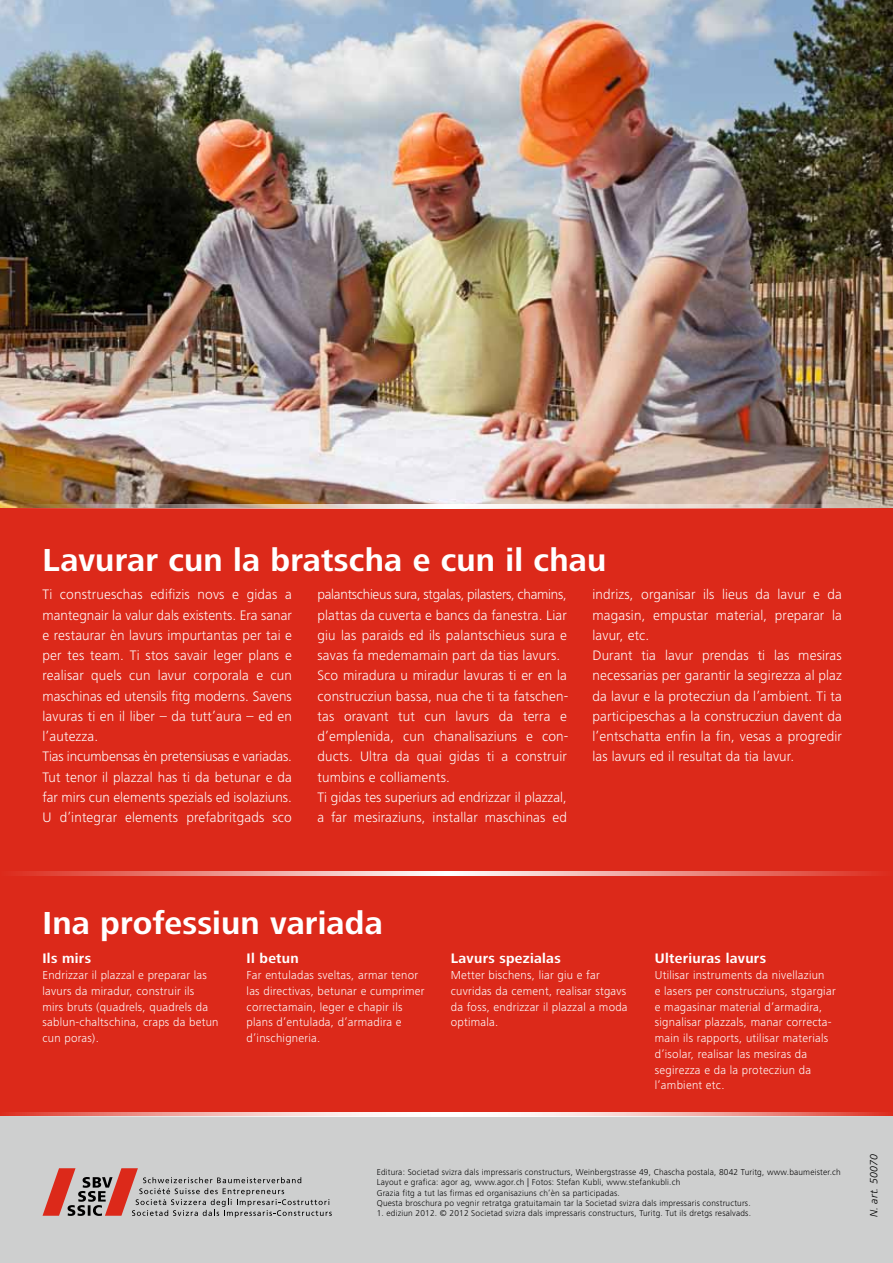
<style>
.page{position:relative;width:893px;height:1263px;background:#cecfcf}
.page>*{position:absolute;margin:0;border:0;box-sizing:border-box;transform-origin:0 0}
.t1{font:700 33px "Frutiger Next LT";letter-spacing:.005em;color:#fff}
.t2{font:300 14.25px/20.2px "Frutiger Next LT";letter-spacing:.01em;color:#fff}
.t3{font:700 14.25px "Frutiger Next LT";letter-spacing:.02em;color:#fff}
.t4{font:300 12px/15.8px "Frutiger Next LT";letter-spacing:.02em;color:#fff}
.t5{font:italic 300 10.5px "Frutiger LT Std";letter-spacing:.025em;color:#000}
.t6{font:300 8.7px/10.4px "Frutiger Next LT";letter-spacing:.02em;color:#000}
</style>
<div class="page">
<img style="left:0;top:0;width:893px;height:504px">
<div style="left:0;top:508px;width:893px;height:607px;background:#dc291a"></div>
<svg style="left:43px;top:1168px;width:289px;height:49px"></svg>
<svg style="left:20px;top:871px;width:854px;height:4px;background:#ed9992"></svg>
<svg style="left:1px;top:504px;width:892px;height:4px;background:#d2c4b6"></svg>
<svg style="left:0;top:1112px;width:893px;height:4px;background:#f1b1ab"></svg>
<h1 class="t1" style="left:43px;top:541px;width:565px">Lavurar cun la bratscha e cun il chau</h1>
<p class="t2" style="left:43px;top:584px;width:251px">Ti construeschas edifizis novs e gidas a mantegnair la valur dals existents. Era sanar e restaurar èn lavurs impurtantas per tai e per tes team. Ti stos savair leger plans e realisar quels cun lavur corporala e cun maschinas ed utensils fitg moderns. Savens lavuras ti en il liber – da tutt’aura – ed en l’autezza.<br>Tias incumbensas èn pretensiusas e variadas.<br>Tut tenor il plazzal has ti da betunar e da far mirs cun elements spezials ed isolaziuns.<br>U d’integrar elements prefabritgads sco</p>
<p class="t2" style="left:317px;top:584px;width:252px">palantschieus sura, stgalas, pilasters, chamins, plattas da cuverta e bancs da fanestra. Liar giu las paraids ed ils palantschieus sura e savas fa medemamain part da tias lavurs.<br>Sco miradura u miradur lavuras ti er en la construcziun bassa, nua che ti ta fatschen&shy;tas oravant tut cun lavurs da terra e d’emplenida, cun chanalisaziuns e con&shy;ducts. Ultra da quai gidas ti a construir tumbins e colliaments.<br>Ti gidas tes superiurs ad endrizzar il plazzal, a far mesiraziuns, installar maschinas ed</p>
<p class="t2" style="left:592px;top:584px;width:251px">indrizs, organisar ils lieus da lavur e da magasin, empustar material, preparar la lavur, etc.<br>Durant tia lavur prendas ti las mesiras necessarias per garantir la segirezza al plaz da lavur e la protecziun da l’ambient. Ti ta participeschas a la construcziun davent da l’entschatta enfin la fin, vesas a progredir las lavurs ed il resultat da tia lavur.</p>
<h1 class="t1" style="left:43px;top:905px;width:342px">Ina professiun variada</h1>
<p class="t3" style="left:43px;top:951px;width:50px">Ils mirs</p>
<p class="t4" style="left:43px;top:967px;width:177px">Endrizzar il plazzal e preparar las lavurs da miradur, construir ils<br>mirs bruts (quadrels, quadrels da sablun-chaltschina, craps da betun cun poras).</p>
<p class="t3" style="left:247px;top:951px;width:54px">Il betun</p>
<p class="t4" style="left:247px;top:967px;width:179px">Far entuladas sveltas, armar tenor las directivas, betunar e cumprimer correctamain, leger e chapir ils plans d’entulada, d’armadira e d’inschigneria.</p>
<p class="t3" style="left:451px;top:951px;width:111px">Lavurs spezialas</p>
<p class="t4" style="left:451px;top:967px;width:178px">Metter bischens, liar giu e far cuvridas da cement, realisar stgavs da foss, endrizzar il plazzal a moda optimala.</p>
<p class="t3" style="left:655px;top:951px;width:113px">Ulteriuras lavurs</p>
<p class="t4" style="left:655px;top:967px;width:182px">Utilisar instruments da nivellaziun<br>e lasers per construcziuns, stgargiar e magasinar material d’armadira, signalisar plazzals, manar correcta&shy;main ils rapports, utilisar materials d’isolar, realisar las mesiras da segirezza e da la protecziun da l’ambient etc.</p>
<p class="t6" style="left:377px;top:1167px;width:466px">Editura: Societad svizra dals impressaris constructurs, Weinbergstrasse 49, Chascha postala, 8042 Turitg, www.baumeister.ch Layout e grafica: agor ag, www.agor.ch | Fotos: Stefan Kubli, www.stefankubli.ch<br>Grazia fitg a tut las firmas ed organisaziuns ch’èn sa participadas.<br>Questa broschura po vegnir retratga gratuitamain tar la Societad svizra dals impressaris constructurs.</p>
<p class="t6" style="left:377px;top:1208px;width:376px">1. ediziun 2012. © 2012 Societad svizra dals impressaris constructurs, Turitg. Tut ils dretgs resalvads.</p>
<p class="t5" style="left:868px;top:1217px;width:65px;rotate:-90deg">N. art. 50070</p>
</div>
